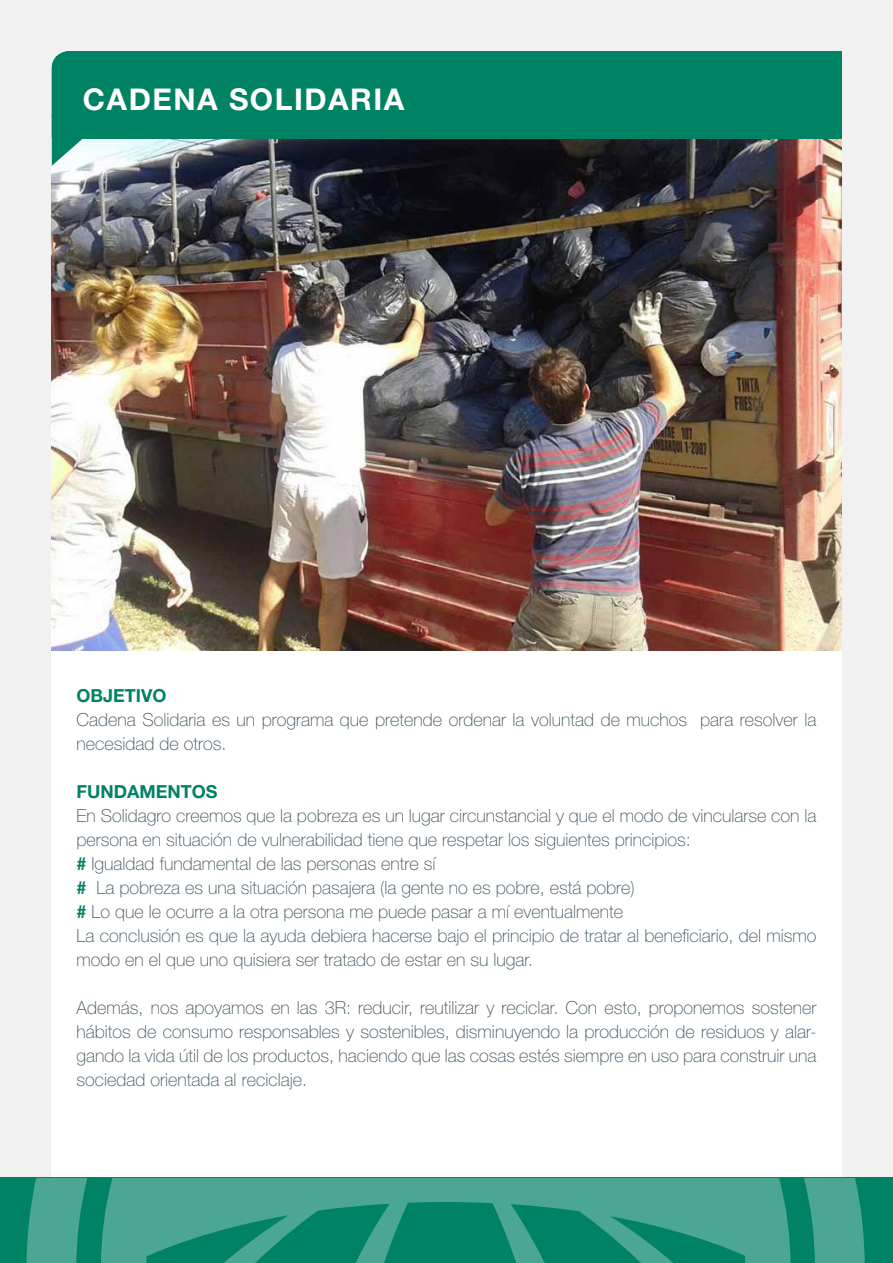
<style>
.page{position:relative;width:893px;height:1263px;background:#fff}
.page>*{position:absolute;margin:0;border:0;box-sizing:border-box;transform-origin:0 0}
.t1{font:700 30px "Helvetica Neue LT Pro";letter-spacing:.05em;color:#fff}
.t2{font:100 18px/24px "Helvetica Neue LT Pro";color:#384f5a}
.t3{font:700 18px "Helvetica Neue LT Pro";color:#008265}
.s1{font-weight:700;color:#008265}
</style>
<div class="page">
<div style="left:0;top:0;width:893px;height:1212px;background:#f1f1f2"></div>
<div style="left:51px;top:51px;width:791px;height:1174px;background:#fff;border-radius:21px"></div>
<div style="left:0;top:1178px;width:893px;height:85px;background:#008265"></div>
<svg style="left:804px;top:1178px;width:61px;height:85px"></svg>
<svg style="left:27px;top:1178px;width:60px;height:85px"></svg>
<svg style="left:101px;top:1178px;width:689px;height:85px;fill:#4ca792"></svg>
<img style="left:51px;top:114px;width:791px;height:537px">
<div style="left:67px;top:51px;width:775px;height:87px;background:#008265"></div>
<svg style="left:52px;top:51px;width:88px;height:115px"></svg>
<h1 class="t1" style="left:83px;top:80px;width:323px">CADENA SOLIDARIA</h1>
<p class="t3" style="left:77px;top:684px;width:90px">OBJETIVO</p>
<p class="t2" style="left:77px;top:707px;width:741px">Cadena Solidaria es un programa que pretende ordenar la voluntad de muchos para resolver la necesidad de otros.</p>
<p class="t3" style="left:77px;top:780px;width:143px">FUNDAMENTOS</p>
<p class="t2" style="left:77px;top:803px;width:741px">En Solidagro creemos que la pobreza es un lugar circunstancial y que el modo de vincularse con la persona en situación de vulnerabilidad tiene que respetar los siguientes principios:<br><span class="s1">#</span> Igualdad fundamental de las personas entre sí<br><span class="s1">#</span> La pobreza es una situación pasajera (la gente no es pobre, está pobre)<br><span class="s1">#</span> Lo que le ocurre a la otra persona me puede pasar a mí eventualmente<br>La conclusión es que la ayuda debiera hacerse bajo el principio de tratar al beneficiario, del mismo modo en el que uno quisiera ser tratado de estar en su lugar.</p>
<p class="t2" style="left:77px;top:995px;width:741px;text-align:justify">Además, nos apoyamos en las 3R: reducir, reutilizar y reciclar. Con esto, proponemos sostener hábitos de consumo responsables y sostenibles, disminuyendo la producción de residuos y alar&shy;gando la vida útil de los productos, haciendo que las cosas estés siempre en uso para construir una sociedad orientada al reciclaje.</p>
</div>
